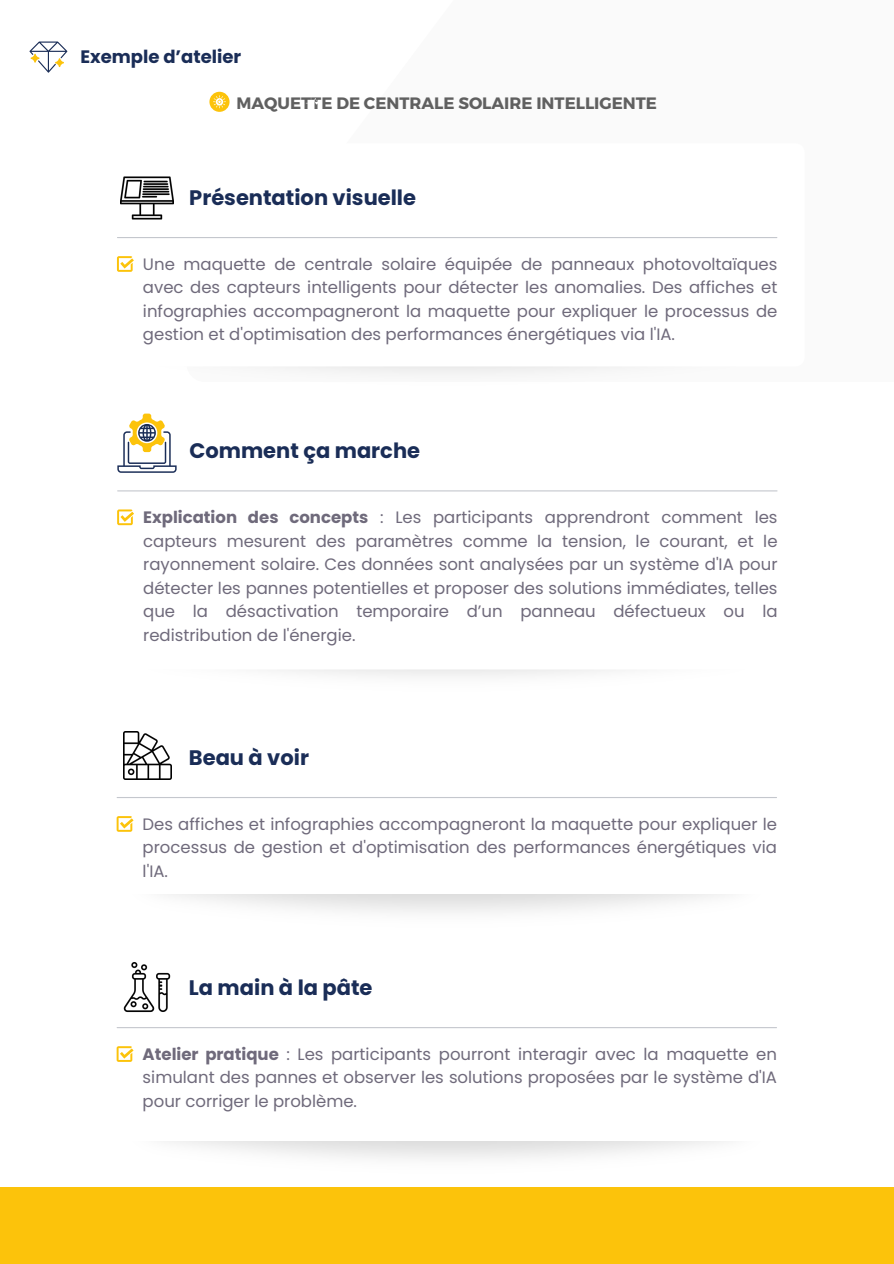
<style>
.page{position:relative;width:894px;height:1264px;background:#fff}
.page>*{position:absolute;margin:0;border:0;box-sizing:border-box;transform-origin:0 0}
.t1{font:700 21px "Poppins";color:#1a2d57}
.t2{font:700 18px "Poppins";color:#1a2d57}
.t3{font:16.5px/23.7px "Poppins";color:#6f6a7b;text-align:justify}
.t4{font:700 16.5px "Montserrat";color:#606060}
.s1{font-weight:700}
</style>
<div class="page">
<div style="left:185px;top:0;width:708px;height:382px;background:#fafafa"></div>
<hr style="left:117px;top:237px;width:659px;height:1px;background:#6c7382">
<svg style="left:29px;top:42px;width:38px;height:31px"></svg>
<svg style="left:117px;top:256px;width:17px;height:16px"></svg>
<img style="left:121px;top:176px;width:52px;height:48px">
<hr style="left:118px;top:490px;width:658px;height:1px;background:#6c7382">
<svg style="left:117px;top:509px;width:17px;height:16px"></svg>
<svg style="left:117px;top:413px;width:59px;height:60px"></svg>
<hr style="left:117px;top:797px;width:659px;height:1px;background:#6c7382">
<svg style="left:117px;top:816px;width:16px;height:15px"></svg>
<svg style="left:116px;top:1012px;width:661px;height:50px"></svg>
<hr style="left:117px;top:1027px;width:659px;height:1px;background:#6c7382">
<svg style="left:117px;top:1046px;width:16px;height:15px"></svg>
<img style="left:123px;top:731px;width:48px;height:48px">
<img style="left:123px;top:962px;width:48px;height:50px">
<div style="left:0;top:1187px;width:893px;height:76px;background:#fcc30b"></div>
<div style="left:209px;top:92px;width:20px;height:20px;background:#fcc30b;border-radius:50%"></div>
<svg style="left:213px;top:95px;width:13px;height:13px"></svg>
<p class="t2" style="left:80px;top:44px;width:162px">Exemple d’atelier</p>
<h3 class="t4" style="left:236px;top:92px;width:422px">MAQUETTE DE CENTRALE SOLAIRE INTELLIGENTE</h3>
<p class="t1" style="left:189px;top:182px;width:228px">Présentation visuelle</p>
<h2 class="t3" style="left:143px;top:252px;width:635px">Une maquette de centrale solaire équipée de panneaux photovoltaïques avec des capteurs intelligents pour détecter les anomalies. Des affiches et infographies accompagneront la maquette pour expliquer le processus de gestion et d'optimisation des performances énergétiques via l'IA.</h2>
<h1 class="t1" style="left:189px;top:436px;width:232px">Comment ça marche</h1>
<p class="t3" style="left:143px;top:505px;width:635px"><span class="s1">Explication des concepts</span> : Les participants apprendront comment les capteurs mesurent des paramètres comme la tension, le courant, et le rayonnement solaire. Ces données sont analysées par un système d'IA pour détecter les pannes potentielles et proposer des solutions immédiates, telles que la désactivation temporaire d’un panneau défectueux ou la redistribution de l'énergie.</p>
<p class="t1" style="left:189px;top:742px;width:121px">Beau à voir</p>
<p class="t3" style="left:143px;top:812px;width:635px">Des affiches et infographies accompagneront la maquette pour expliquer le processus de gestion et d'optimisation des performances énergétiques via l'IA.</p>
<p class="t1" style="left:189px;top:972px;width:185px">La main à la pâte</p>
<h1 class="t3" style="left:143px;top:1042px;width:635px"><span class="s1">Atelier pratique</span> : Les participants pourront interagir avec la maquette en simulant des pannes et observer les solutions proposées par le système d'IA pour corriger le problème.</h1>
</div>
